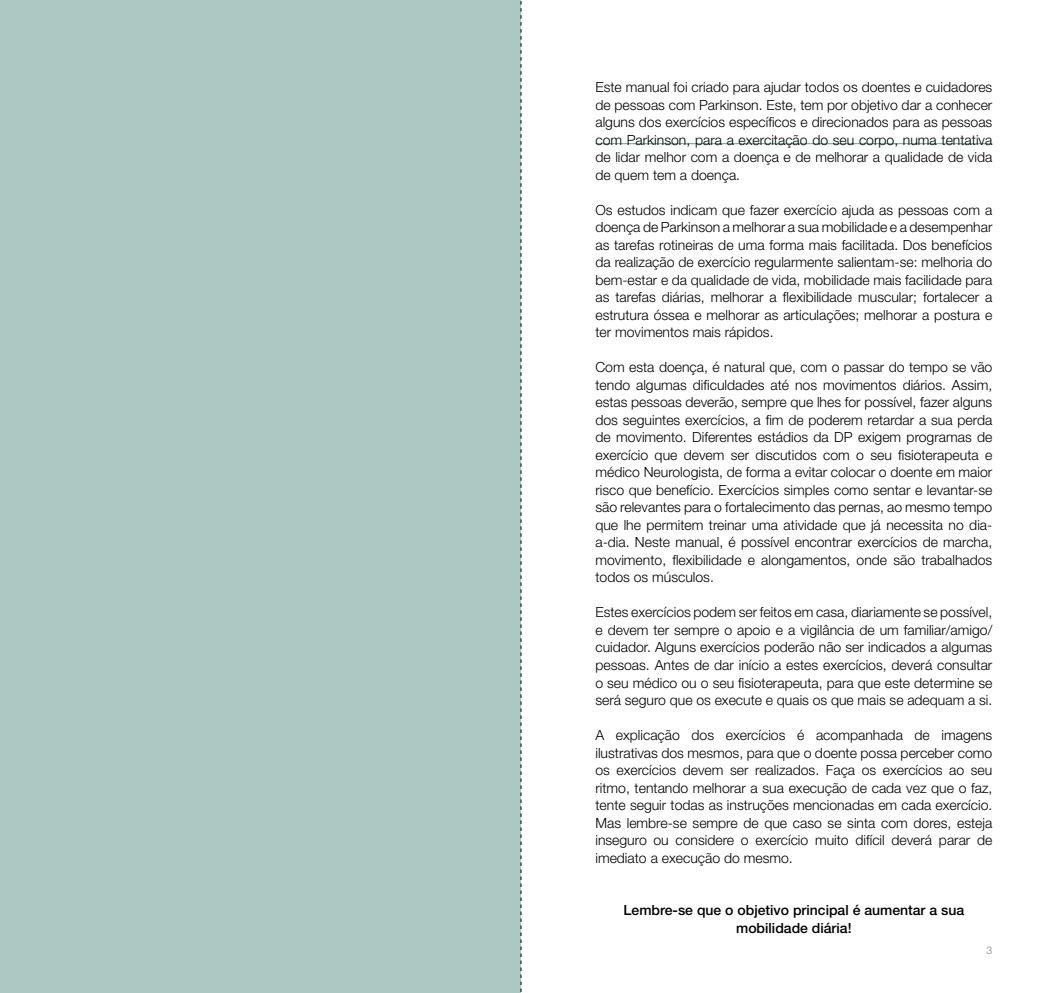
<style>
.page{position:relative;width:1042px;height:993px;background:#fff}
.page>*{position:absolute;margin:0;border:0;box-sizing:border-box;transform-origin:0 0}
.t1{font:300 14px/17.5px "Helvetica Neue LT Std";color:#000;text-align:justify}
.t2{font:500 14px/17.5px "Helvetica Neue LT Std";color:#000;text-align:center}
.t3{font:300 10.5px "Helvetica Neue LT Std";color:#808285}
</style>
<div class="page">
<hr style="left:595px;top:143px;width:397px;height:1px;background:#5fa193">
<div style="left:0;top:0;width:521px;height:992px;background:#acc8c2"></div>
<svg style="left:520px;top:1px;width:1px;height:991px"></svg>
<p class="t1" style="left:595px;top:78px;width:398px">Este manual foi criado para ajudar todos os doentes e cuidadores de pessoas com Parkinson. Este, tem por objetivo dar a conhecer alguns dos exercícios específicos e direcionados para as pessoas com Parkinson, para a exercitação do seu corpo, numa tentativa de lidar melhor com a doença e de melhorar a qualidade de vida de quem tem a doença.</p>
<p class="t1" style="left:595px;top:200px;width:398px">Os estudos indicam que fazer exercício ajuda as pessoas com a doença de Parkinson a melhorar a sua mobilidade e a desempenhar as tarefas rotineiras de uma forma mais facilitada. Dos benefícios da realização de exercício regularmente salientam-se: melhoria do bem-estar e da qualidade de vida, mobilidade mais facilidade para as tarefas diárias, melhorar a flexibilidade muscular; fortalecer a estrutura óssea e melhorar as articulações; melhorar a postura e ter movimentos mais rápidos.</p>
<p class="t1" style="left:595px;top:358px;width:398px">Com esta doença, é natural que, com o passar do tempo se vão tendo algumas dificuldades até nos movimentos diários. Assim, estas pessoas deverão, sempre que lhes for possível, fazer alguns dos seguintes exercícios, a fim de poderem retardar a sua perda de movimento. Diferentes estádios da DP exigem programas de exercício que devem ser discutidos com o seu fisioterapeuta e médico Neurologista, de forma a evitar colocar o doente em maior risco que benefício. Exercícios simples como sentar e levantar-se são relevantes para o fortalecimento das pernas, ao mesmo tempo que lhe permitem treinar uma atividade que já necessita no dia&shy;a-dia. Neste manual, é possível encontrar exercícios de marcha, movimento, flexibilidade e alongamentos, onde são trabalhados todos os músculos.</p>
<p class="t1" style="left:595px;top:603px;width:398px">Estes exercícios podem ser feitos em casa, diariamente se possível, e devem ter sempre o apoio e a vigilância de um familiar/amigo/ cuidador. Alguns exercícios poderão não ser indicados a algumas pessoas. Antes de dar início a estes exercícios, deverá consultar o seu médico ou o seu fisioterapeuta, para que este determine se será seguro que os execute e quais os que mais se adequam a si.</p>
<p class="t1" style="left:595px;top:725px;width:398px">A explicação dos exercícios é acompanhada de imagens ilustrativas dos mesmos, para que o doente possa perceber como os exercícios devem ser realizados. Faça os exercícios ao seu ritmo, tentando melhorar a sua execução de cada vez que o faz, tente seguir todas as instruções mencionadas em cada exercício.<br>Mas lembre-se sempre de que caso se sinta com dores, esteja inseguro ou considere o exercício muito difícil deverá parar de imediato a execução do mesmo.</p>
<p class="t2" style="left:623px;top:901px;width:342px">Lembre-se que o objetivo principal é aumentar a sua mobilidade diária!</p>
<p class="t3" style="left:986px;top:943px;width:7px">3</p>
</div>
